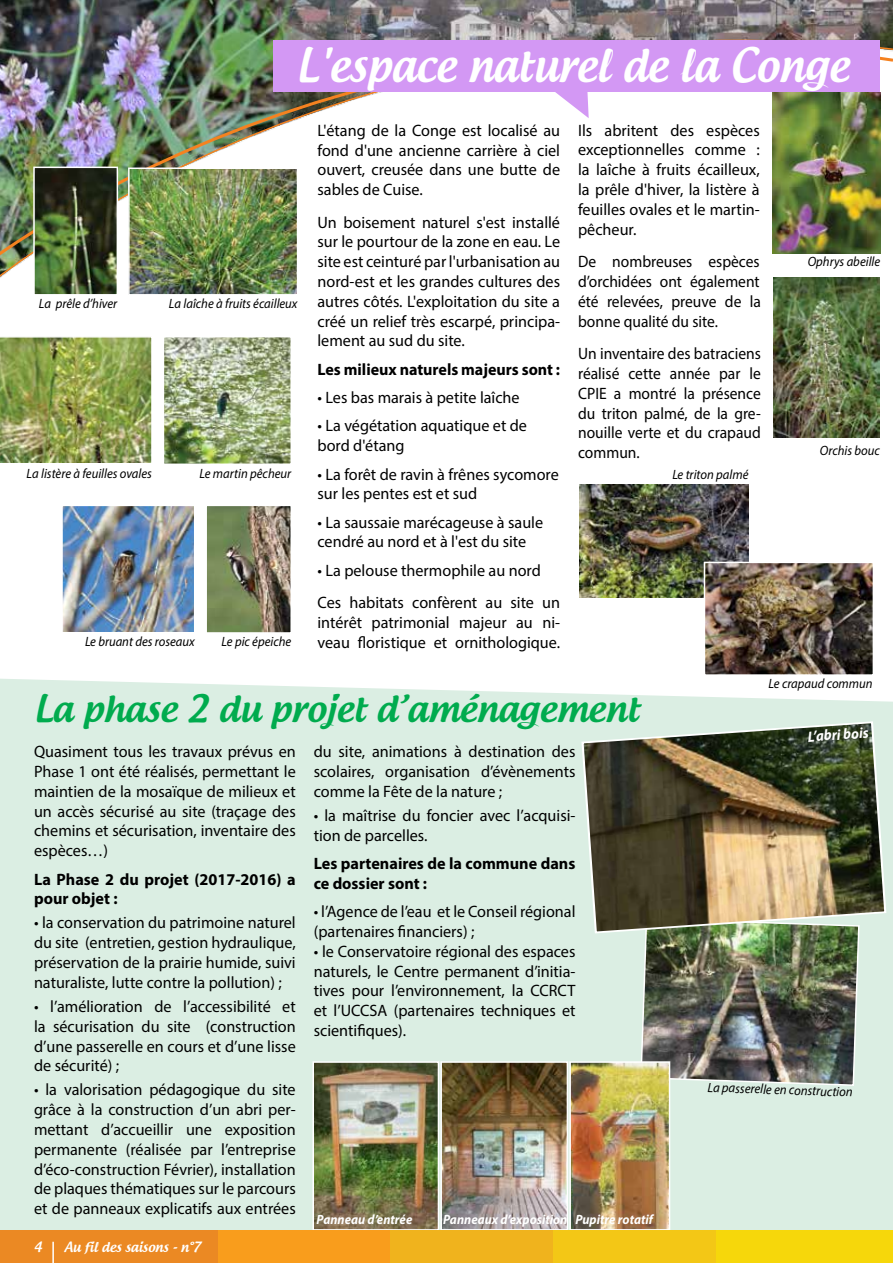
<style>
.page{position:relative;width:893px;height:1263px;background:#fff}
.page>*{position:absolute;margin:0;border:0;box-sizing:border-box;transform-origin:0 0}
.t1{font:500 45px "Androgyne";color:#fff;scale:.95 1}
.t2{font:500 36px "Androgyne";color:#00ab4e}
.t3{font:16.5px/19.8px "Myriad Pro";color:#000;text-align:justify}
.t4{font:16.5px/19.8px "Myriad Pro";color:#000;text-align:justify;scale:.94 1}
.t5{font:700 16.5px/19.8px "Myriad Pro";color:#000}
.t6{font:italic 700 15px "Myriad Pro";color:#fff;scale:.94 1}
.t7{font:italic 13.5px "Myriad Pro";color:#000;scale:.94 1}
.t8{font:italic 700 13.5px "Myriad Pro";color:#fff;scale:.94 1}
.t9{font:500 13.5px "Androgyne";color:#fff}
</style>
<div class="page">
<div style="left:0;top:679px;width:893px;height:551px;background:#dbeee3"></div>
<img style="left:0;top:0;width:893px;height:320px">
<div style="left:274px;top:40px;width:606px;height:52px;background:#d398f4"></div>
<svg style="left:550px;top:92px;width:39px;height:26px"></svg>
<img style="left:36px;top:170px;width:79px;height:123px">
<div style="left:33px;top:167px;width:85px;height:129px;border:2px solid #fff"></div>
<img style="left:131px;top:170px;width:164px;height:123px">
<div style="left:128px;top:167px;width:170px;height:129px;border:2px solid #fff"></div>
<img style="left:0;top:337px;width:152px;height:126px">
<img style="left:166px;top:339px;width:123px;height:123px">
<div style="left:163px;top:336px;width:129px;height:129px;border:2px solid #fff"></div>
<img style="left:64px;top:508px;width:128px;height:123px">
<div style="left:61px;top:505px;width:134px;height:129px;border:2px solid #fff"></div>
<img style="left:208px;top:508px;width:81px;height:123px">
<div style="left:205px;top:505px;width:87px;height:129px;border:2px solid #fff"></div>
<img style="left:772px;top:92px;width:108px;height:162px">
<img style="left:774px;top:278px;width:106px;height:160px">
<img style="left:580px;top:485px;width:169px;height:112px">
<img style="left:707px;top:565px;width:164px;height:108px">
<div style="left:704px;top:562px;width:170px;height:114px;border:2px solid #fff"></div>
<img style="left:639px;top:934px;width:221px;height:153px">
<img style="left:580px;top:720px;width:307px;height:214px">
<img style="left:315px;top:1064px;width:121px;height:163px">
<div style="left:312px;top:1061px;width:127px;height:169px;border:2px solid #fff"></div>
<img style="left:443px;top:1064px;width:122px;height:163px">
<div style="left:440px;top:1061px;width:128px;height:169px;border:2px solid #fff"></div>
<img style="left:572px;top:1064px;width:95px;height:163px">
<div style="left:569px;top:1061px;width:101px;height:169px;border:2px solid #fff"></div>
<div style="left:0;top:1230px;width:219px;height:33px;background:#eb8923"></div>
<div style="left:218px;top:1230px;width:177px;height:33px;background:#f99d1c"></div>
<div style="left:390px;top:1230px;width:177px;height:33px;background:#f0b31d"></div>
<div style="left:553px;top:1230px;width:177px;height:33px;background:#f3c716"></div>
<div style="left:716px;top:1230px;width:177px;height:33px;background:#f6d70b"></div>
<hr style="left:52px;top:1242px;width:2px;height:21px;background:#fff">
<h1 class="t1" style="left:297px;top:36px;width:583px">L'espace naturel de la Conge</h1>
<p class="t7" style="left:39px;top:295px;width:85px">La prêle d’hiver</p>
<p class="t7" style="left:169px;top:295px;width:138px">La laîche à fruits écailleux</p>
<p class="t7" style="left:27px;top:465px;width:135px">La listère à feuilles ovales</p>
<p class="t7" style="left:200px;top:465px;width:99px">Le martin pêcheur</p>
<p class="t7" style="left:85px;top:633px;width:118px">Le bruant des roseaux</p>
<p class="t7" style="left:222px;top:633px;width:76px">Le pic épeiche</p>
<p class="t3" style="left:317px;top:120px;width:244px">L'étang de la Conge est localisé au fond d'une ancienne carrière à ciel ouvert, creusée dans une butte de sables de Cuise.</p>
<p class="t3" style="left:317px;top:212px;width:244px">Un boisement naturel s'est installé sur le pourtour de la zone en eau. Le site est ceinturé par l'urbanisation au nord-est et les grandes cultures des autres côtés. L'exploitation du site a créé un relief très escarpé, principa&shy;lement au sud du site.</p>
<p class="t5" style="left:317px;top:359px;width:244px">Les milieux naturels majeurs sont :</p>
<p class="t3" style="left:317px;top:387px;width:204px">• Les bas marais à petite laîche</p>
<p class="t3" style="left:317px;top:416px;width:211px">• La végétation aquatique et de bord d'étang</p>
<p class="t3" style="left:317px;top:464px;width:243px">• La forêt de ravin à frênes sycomore sur les pentes est et sud</p>
<p class="t3" style="left:317px;top:512px;width:227px">• La saussaie marécageuse à saule cendré au nord et à l'est du site</p>
<p class="t3" style="left:317px;top:554px;width:244px;line-height:32.5px">• La pelouse thermophile au nord<br>Ces habitats confèrent au site un</p>
<p class="t3" style="left:317px;top:612px;width:244px">intérêt patrimonial majeur au ni&shy;veau floristique et ornithologique.</p>
<p class="t3" style="left:578px;top:120px;width:183px">Ils abritent des espèces exceptionnelles comme : la laîche à fruits écailleux, la prêle d'hiver, la listère à feuilles ovales et le martin&shy;pêcheur.</p>
<p class="t4" style="left:578px;top:252px;width:196px">De nombreuses espèces d’orchidées ont également été relevées, preuve de la bonne qualité du site.</p>
<p class="t4" style="left:578px;top:344px;width:196px">Un inventaire des batraciens réalisé cette année par le CPIE a montré la présence du triton palmé, de la gre&shy;nouille verte et du crapaud commun.</p>
<p class="t7" style="left:672px;top:466px;width:82px">Le triton palmé</p>
<p class="t7" style="left:808px;top:253px;width:79px">Ophrys abeille</p>
<p class="t7" style="left:820px;top:442px;width:65px">Orchis bouc</p>
<h2 class="t2" style="left:34px;top:685px;width:607px">La phase 2 du projet d’aménagement</h2>
<p class="t7" style="left:769px;top:675px;width:112px">Le crapaud commun</p>
<p class="t6" style="left:807px;top:727px;width:66px;rotate:-4deg">L’abri bois</p>
<p class="t3" style="left:34px;top:741px;width:263px">Quasiment tous les travaux prévus en Phase 1 ont été réalisés, permettant le maintien de la mosaïque de milieux et un accès sécurisé au site (traçage des chemins et sécurisation, inventaire des espèces…)</p>
<p class="t5" style="left:34px;top:868px;width:263px">La Phase 2 du projet (2017-2016) a pour objet :</p>
<p class="t3" style="left:34px;top:913px;width:263px">• la conservation du patrimoine naturel du site (entretien, gestion hydraulique, préservation de la prairie humide, suivi naturaliste, lutte contre la pollution) ;</p>
<p class="t3" style="left:34px;top:996px;width:263px">• l’amélioration de l’accessibilité et la sécurisation du site (construction d’une passerelle en cours et d’une lisse de sécurité) ;</p>
<p class="t3" style="left:34px;top:1080px;width:263px">• la valorisation pédagogique du site grâce à la construction d’un abri per&shy;mettant d’accueillir une exposition permanente (réalisée par l’entreprise d’éco-construction Février), installation de plaques thématiques sur le parcours et de panneaux explicatifs aux entrées</p>
<p class="t9" style="left:34px;top:1238px;width:10px">4</p>
<p class="t9" style="left:65px;top:1238px;width:137px">Au fil des saisons - n°7</p>
<p class="t3" style="left:314px;top:741px;width:263px">du site, animations à destination des scolaires, organisation d’évènements comme la Fête de la nature ;</p>
<p class="t3" style="left:314px;top:805px;width:263px">• la maîtrise du foncier avec l’acquisi&shy;tion de parcelles.</p>
<p class="t5" style="left:314px;top:853px;width:263px">Les partenaires de la commune dans ce dossier sont :</p>
<p class="t3" style="left:314px;top:901px;width:263px">• l’Agence de l’eau et le Conseil régional (partenaires financiers) ;</p>
<p class="t3" style="left:314px;top:941px;width:263px">• le Conservatoire régional des espaces naturels, le Centre permanent d’initia&shy;tives pour l’environnement, la CCRCT et l’UCCSA (partenaires techniques et scientifiques).</p>
<p class="t8" style="left:316px;top:1210px;width:104px">Panneau d’entrée</p>
<p class="t8" style="left:443px;top:1210px;width:225px">Panneaux d’exposition Pupitre rotatif</p>
<p class="t7" style="left:708px;top:1079px;width:156px;rotate:2deg">La passerelle en construction</p>
</div>
